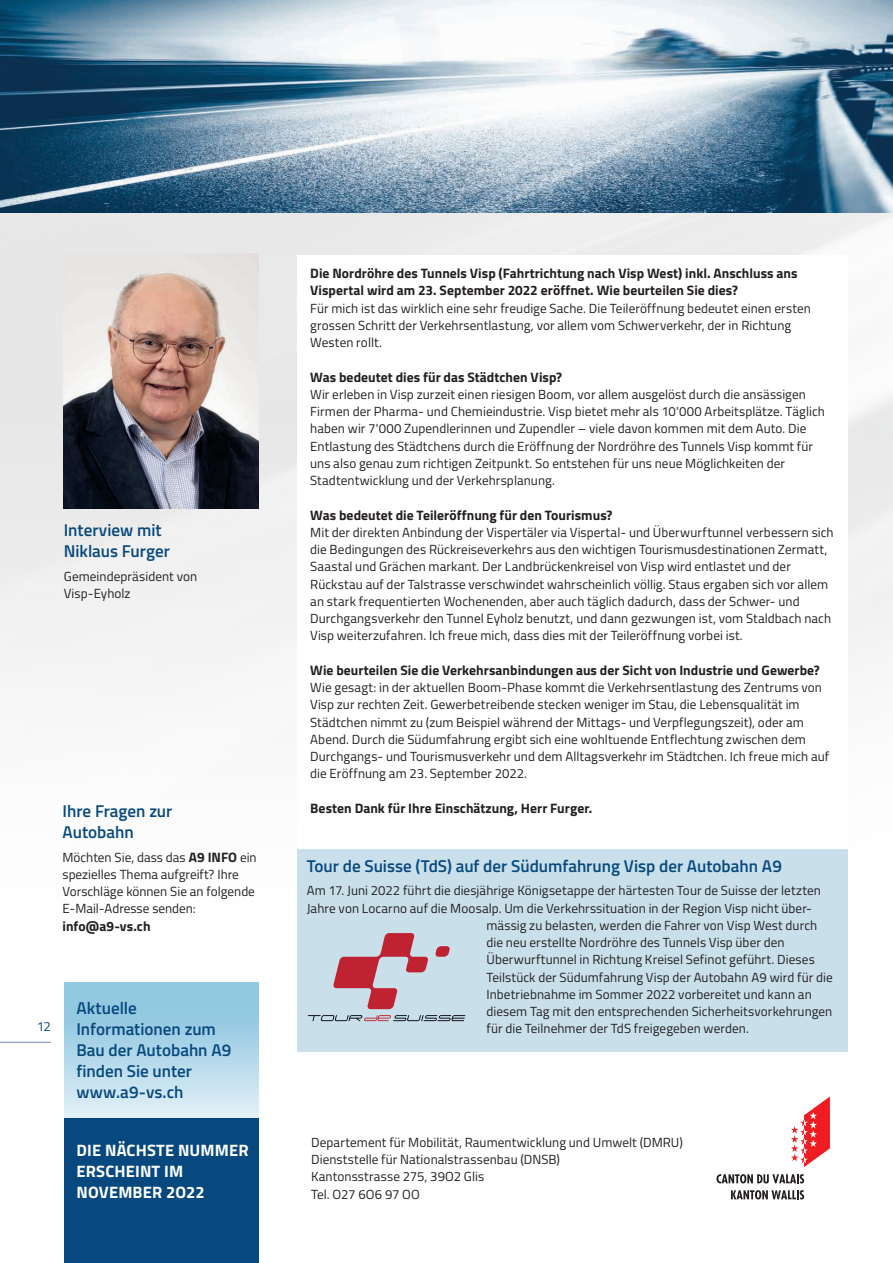
<style>
.page{position:relative;width:893px;height:1263px;background:#fff}
.page>*{position:absolute;margin:0;border:0;box-sizing:border-box;transform-origin:0 0}
.t1{font:600 17.1px/21px "Titillium";color:#07497e}
.t2{font:700 16.5px/21px "Titillium";letter-spacing:.01em;color:#fff}
.t3{font:700 13.65px/17.2px "Titillium";letter-spacing:.005em;color:#231f20}
.t4{font:13.2px/17.2px "Titillium";letter-spacing:.005em;color:#231f20}
.t5{font:13.2px "Titillium";color:#07497e}
.s1{font-weight:700;font-size:13.65px}
</style>
<div class="page">
<img style="left:0;top:345px;width:893px;height:638px">
<img style="left:0;top:0;width:893px;height:213px">
<hr style="left:0;top:1042px;width:51px;height:1px;background:#738ab1">
<div style="left:297px;top:255px;width:551px;height:612px;background:#fff"></div>
<svg style="left:791px;top:1096px;width:39px;height:71px"></svg>
<svg style="left:716px;top:1174px;width:88px;height:9px"></svg>
<svg style="left:731px;top:1190px;width:73px;height:9px"></svg>
<div style="left:64px;top:1118px;width:195px;height:145px;background:#07497e"></div>
<div style="left:64px;top:983px;width:195px;height:136px;background:linear-gradient(to bottom,#83c0dd,#deeef6)"></div>
<div style="left:297px;top:849px;width:551px;height:202px;background:#c9e0eb"></div>
<svg style="left:308px;top:1015px;width:157px;height:6px"></svg>
<svg style="left:333px;top:933px;width:117px;height:76px"></svg>
<img style="left:64px;top:254px;width:194px;height:255px">
<p class="t1" style="left:64px;top:519px;width:108px">Interview mit<br>Niklaus Furger</p>
<p class="t4" style="left:64px;top:567px;width:135px">Gemeindepräsident von<br>Visp-Eyholz</p>
<p class="t1" style="left:63px;top:800px;width:111px">Ihre Fragen zur<br>Autobahn</p>
<p class="t4" style="left:63px;top:848px;width:196px">Möchten Sie, dass das <span class="s1">A9 INFO</span> ein spezielles Thema aufgreift? Ihre<br>Vorschläge können Sie an folgende<br>E-Mail-Adresse senden:</p>
<p class="t3" style="left:63px;top:916px;width:90px">info@a9-vs.ch</p>
<p class="t5" style="left:37px;top:1016px;width:16px">12</p>
<p class="t1" style="left:76px;top:996px;width:157px">Aktuelle<br>Informationen zum<br>Bau der Autobahn A9 finden Sie unter www.a9-vs.ch</p>
<p class="t2" style="left:77px;top:1139px;width:174px">DIE NÄCHSTE NUMMER<br>ERSCHEINT IM<br>NOVEMBER 2O22</p>
<p class="t3" style="left:310px;top:264px;width:489px">Die Nordröhre des Tunnels Visp (Fahrtrichtung nach Visp West) inkl. Anschluss ans<br>Vispertal wird am 23. September 2022 eröffnet. Wie beurteilen Sie dies?</p>
<p class="t4" style="left:310px;top:299px;width:502px">Für mich ist das wirklich eine sehr freudige Sache. Die Teileröffnung bedeutet einen ersten grossen Schritt der Verkehrsentlastung, vor allem vom Schwerverkehr, der in Richtung<br>Westen rollt.</p>
<p class="t3" style="left:310px;top:368px;width:253px">Was bedeutet dies für das Städtchen Visp?</p>
<p class="t4" style="left:310px;top:385px;width:516px">Wir erleben in Visp zurzeit einen riesigen Boom, vor allem ausgelöst durch die ansässigen Firmen der Pharma- und Chemieindustrie. Visp bietet mehr als 10'000 Arbeitsplätze. Täglich haben wir 7'000 Zupendlerinnen und Zupendler – viele davon kommen mit dem Auto. Die Entlastung des Städtchens durch die Eröffnung der Nordröhre des Tunnels Visp kommt für uns also genau zum richtigen Zeitpunkt. So entstehen für uns neue Möglichkeiten der Stadtentwicklung und der Verkehrsplanung.</p>
<p class="t3" style="left:310px;top:506px;width:304px">Was bedeutet die Teileröffnung für den Tourismus?</p>
<p class="t4" style="left:310px;top:523px;width:525px">Mit der direkten Anbindung der Vispertäler via Vispertal- und Überwurftunnel verbessern sich die Bedingungen des Rückreiseverkehrs aus den wichtigen Tourismusdestinationen Zermatt, Saastal und Grächen markant. Der Landbrückenkreisel von Visp wird entlastet und der Rückstau auf der Talstrasse verschwindet wahrscheinlich völlig. Staus ergaben sich vor allem an stark frequentierten Wochenenden, aber auch täglich dadurch, dass der Schwer- und Durchgangsverkehr den Tunnel Eyholz benutzt, und dann gezwungen ist, vom Staldbach nach Visp weiterzufahren. Ich freue mich, dass dies mit der Teileröffnung vorbei ist.</p>
<p class="t3" style="left:310px;top:661px;width:511px">Wie beurteilen Sie die Verkehrsanbindungen aus der Sicht von Industrie und Gewerbe?</p>
<p class="t4" style="left:310px;top:678px;width:520px">Wie gesagt: in der aktuellen Boom-Phase kommt die Verkehrsentlastung des Zentrums von Visp zur rechten Zeit. Gewerbetreibende stecken weniger im Stau, die Lebensqualität im Städtchen nimmt zu (zum Beispiel während der Mittags- und Verpflegungszeit), oder am Abend. Durch die Südumfahrung ergibt sich eine wohltuende Entflechtung zwischen dem Durchgangs- und Tourismusverkehr und dem Alltagsverkehr im Städtchen. Ich freue mich auf die Eröffnung am 23. September 2022.</p>
<p class="t3" style="left:310px;top:799px;width:284px">Besten Dank für Ihre Einschätzung, Herr Furger.</p>
<p class="t1" style="left:307px;top:854px;width:477px">Tour de Suisse (TdS) auf der Südumfahrung Visp der Autobahn A9</p>
<p class="t4" style="left:307px;top:881px;width:516px">Am 17. Juni 2022 führt die diesjährige Königsetappe der härtesten Tour de Suisse der letzten</p>
<p class="t4" style="left:307px;top:899px;width:507px">Jahre von Locarno auf die Moosalp. Um die Verkehrssituation in der Region Visp nicht über-</p>
<p class="t4" style="left:486px;top:916px;width:332px">mässig zu belasten, werden die Fahrer von Visp West durch</p>
<p class="t4" style="left:486px;top:933px;width:300px">die neu erstellte Nordröhre des Tunnels Visp über den</p>
<p class="t4" style="left:486px;top:950px;width:330px">Überwurftunnel in Richtung Kreisel Sefinot geführt. Dieses</p>
<p class="t4" style="left:486px;top:968px;width:348px">Teilstück der Südumfahrung Visp der Autobahn A9 wird für die</p>
<p class="t4" style="left:486px;top:985px;width:327px">Inbetriebnahme im Sommer 2022 vorbereitet und kann an</p>
<p class="t4" style="left:486px;top:1002px;width:347px">diesem Tag mit den entsprechenden Sicherheitsvorkehrungen</p>
<p class="t4" style="left:486px;top:1019px;width:264px">für die Teilnehmer der TdS freigegeben werden.</p>
<p class="t4" style="left:311px;top:1133px;width:373px">Departement für Mobilität, Raumentwicklung und Umwelt (DMRU)<br>Dienststelle für Nationalstrassenbau (DNSB)<br>Kantonsstrasse 275, 39O2 Glis<br>Tel. O27 6O6 97 OO</p>
</div>
